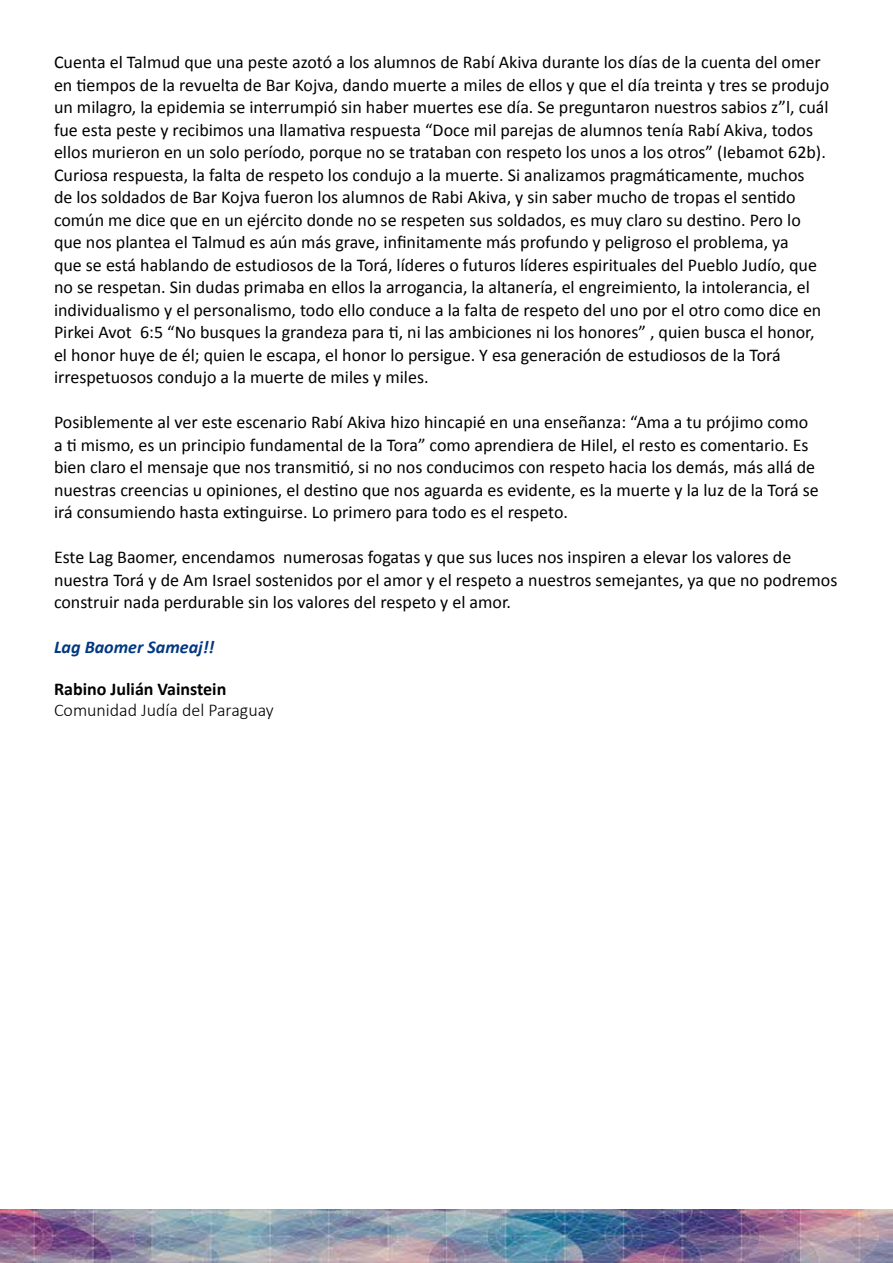
<style>
.page{position:relative;width:893px;height:1263px;background:#fff}
.page>*{position:absolute;margin:0;border:0;box-sizing:border-box;transform-origin:0 0}
.t1{font:18px/22.5px "Calibri";color:#000}
.t2{font:300 18px "Calibri";color:#000}
.t3{font:700 18px "Calibri";color:#000}
.t4{font:italic 700 18px "Calibri";color:#003882}
</style>
<div class="page">
<img style="left:0;top:1209px;width:893px;height:54px">
<p class="t1" style="left:54px;top:51px;width:768px">Cuenta el Talmud que una peste azotó a los alumnos de Rabí Akiva durante los días de la cuenta del omer</p>
<p class="t1" style="left:54px;top:73px;width:777px">en tiempos de la revuelta de Bar Kojva, dando muerte a miles de ellos y que el día treinta y tres se produjo</p>
<p class="t1" style="left:54px;top:96px;width:776px">un milagro la, epidemia se interrumpió sin haber muertes ese día. Se preguntaron nuestros sabios , l”z cuál</p>
<p class="t1" style="left:54px;top:118px;width:760px">fue esta peste y recibimos una llamativa respuesta “Doce mil parejas de alumnos tenía Rabí Akiva, todos</p>
<p class="t1" style="left:54px;top:141px;width:773px">ellos murieron en un solo período, porque no se trataban con respeto los unos a los otros” (Iebamot 6 2 .(b</p>
<p class="t1" style="left:54px;top:163px;width:752px">Curiosa respuesta la, falta de respeto los condujo laa muerte. Si analizamos pragmáticamente, muchos</p>
<p class="t1" style="left:54px;top:186px;width:743px">de los soldados de Bar Kojva fueron los alumnos de Rabi Akiva y, sin saber mucho de tropas el sentido</p>
<p class="t1" style="left:54px;top:208px;width:748px">común me dice que en un ejército donde no se respeten sus soldados, es muy claro su destino. Pero lo</p>
<p class="t1" style="left:54px;top:231px;width:736px">que nos plantea el Talmud es aún más grave, infinitamente más profundo y peligroso el problema, ya</p>
<p class="t1" style="left:54px;top:253px;width:764px">que se está hablando de estudiosos de la Torá, líderes o futuros líderes espirituales del Pueblo Judío, que</p>
<p class="t1" style="left:54px;top:276px;width:757px">no se respetan. Sin dudas primaba en ellos la arrogancia la, altanería, el engreimiento la, intolerancia, el</p>
<p class="t1" style="left:54px;top:298px;width:769px">individualismo y el personalismo, todo ello conduce laa falta de respeto del uno por el otro como dice en</p>
<p class="t1" style="left:140px;top:321px;width:676px">6:5 “No busques la grandeza para ,t i ni las ambiciones ni los honores” , quien busca el honor,</p>
<p class="t1" style="left:54px;top:321px;width:728px">Pirkei Avot<br>el honor huye de él; quien le escapa, el honor lo persigue Y. esa generación de estudiosos de la Torá irrespetuosos condujo laa muerte de miles y miles.</p>
<p class="t1" style="left:54px;top:411px;width:766px">Posiblemente al ver este escenario Rabí Akiva hizo hincapié en una enseñanza “: Ama tua prójimo como<br>tia mismo, es un principio fundamental de la Tora” como aprendiera de Hilel, el resto es comentario. Es bien claro el mensaje que nos transmitió, si no nos conducimos con respeto hacia los demás, más allá de nuestras creencias u opiniones, el destino que nos aguarda es evidente, es la muerte lay luz de la Torá se irá consumiendo hasta extinguirse. Lo primero para todo es el respeto.</p>
<p class="t1" style="left:283px;top:546px;width:509px">numerosas fogatas y que sus luces nos inspiren a elevar los valores de</p>
<p class="t1" style="left:54px;top:546px;width:785px">Este Lag Baomer, encendamos<br>nuestra Torá y de Am Israel sostenidos por el amor y el respeto a nuestros semejantes, ya que no podremos construir nada perdurable sin los valores del respeto y el amor.</p>
<p class="t4" style="left:54px;top:636px;width:162px">Lag Baomer Sameaj !!</p>
<p class="t3" style="left:54px;top:678px;width:174px">Rabino Julián Vainstein</p>
<p class="t2" style="left:54px;top:699px;width:221px">Comunidad Judía del Paraguay</p>
</div>
